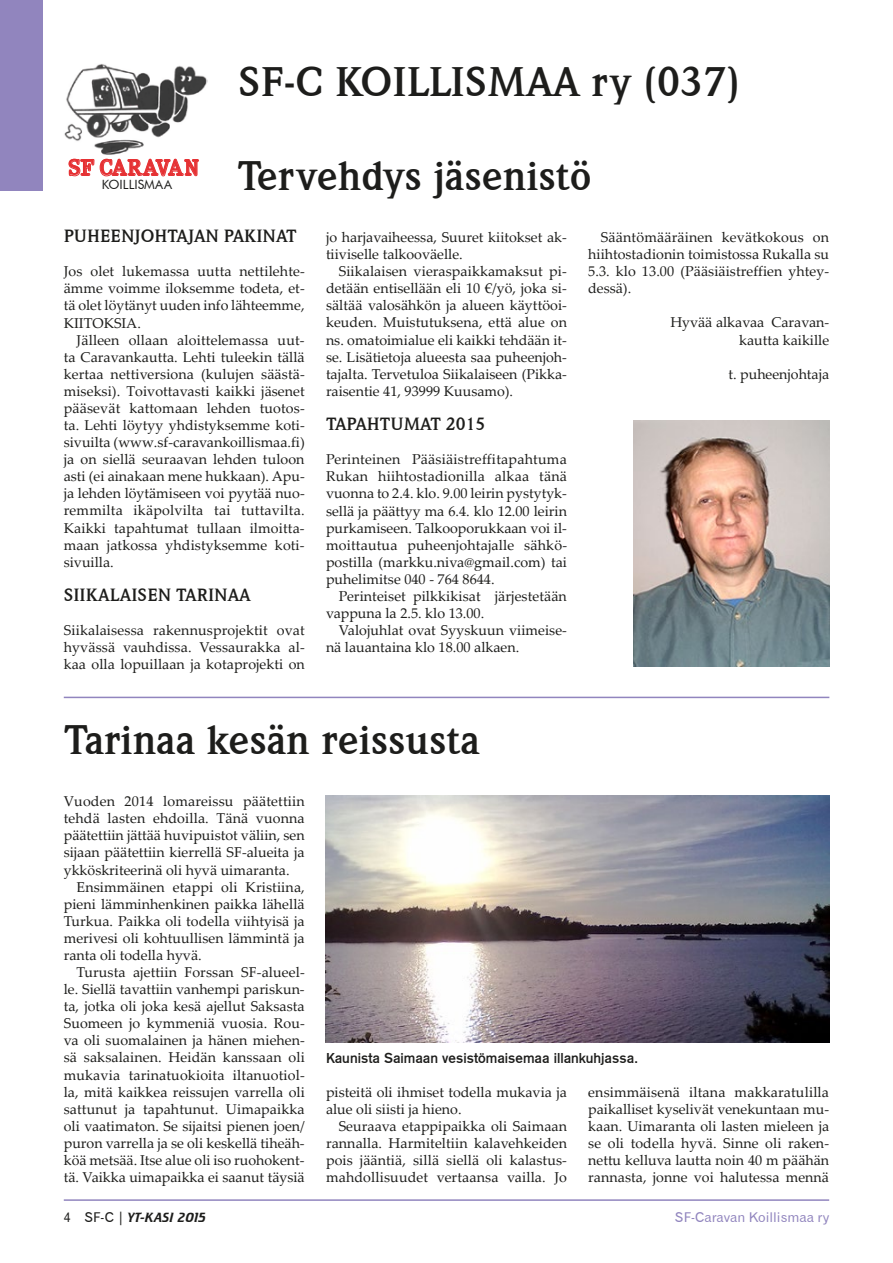
<style>
.page{position:relative;width:893px;height:1263px;background:#fff}
.page>*{position:absolute;margin:0;border:0;box-sizing:border-box;transform-origin:0 0}
.t1{font:700 42px "Weidemann IT Cby BT";color:#1d1d1b}
.t2{font:700 24px "Prestige 12 Pitch BT";letter-spacing:-.045em;color:#e53234}
.t3{font:700 18px "Weidemann IT Cby BT";color:#1d1d1b}
.t4{font:14.25px/17.1px "Palatino Linotype";color:#1d1d1b;text-align:justify}
.t5{font:14.25px "Gothic 725 BT Bold A";color:#1d1d1b}
.t6{font:13.5px "Gothic 720 BT Roman B";color:#9185be}
.t7{font:italic 13.5px "Crillee BT";letter-spacing:.02em;color:#1d1d1b}
.t8{font:12.75px "Futura BT";letter-spacing:.005em;color:#1d1d1c}
.s1{font-family:"Gothic 720 BT Roman B";font-style:normal}
</style>
<div class="page">
<hr style="left:64px;top:1199px;width:765px;height:2px;background:#9185be">
<div style="left:0;top:0;width:43px;height:190px;background:#9185be"></div>
<img style="left:64px;top:64px;width:144px;height:85px">
<svg style="left:69px;top:142px;width:25px;height:35px"></svg>
<svg style="left:100px;top:133px;width:99px;height:43px"></svg>
<img style="left:634px;top:420px;width:195px;height:247px">
<img style="left:325px;top:796px;width:504px;height:246px">
<hr style="left:64px;top:697px;width:765px;height:1px;background:#9185be">
<h1 class="t1" style="left:238px;top:55px;width:504px">SF-C KOILLISMAA ry (037)</h1>
<h2 class="t2" style="left:67px;top:152px;width:133px">SF CARAVAN</h2>
<p class="t8" style="left:102px;top:177px;width:72px">KOILLISMAA</p>
<h1 class="t1" style="left:238px;top:150px;width:356px">Tervehdys jäsenistö</h1>
<p class="t3" style="left:64px;top:225px;width:235px">PUHEENJOHTAJAN PAKINAT</p>
<p class="t4" style="left:64px;top:262px;width:243px">Jos olet lukemassa uutta nettilehte&shy;ämme voimme iloksemme todeta, et&shy;tä olet löytänyt uuden info lähteemme, KIITOKSIA.</p>
<p class="t4" style="left:64px;top:331px;width:243px;text-indent:13px">Jälleen ollaan aloittelemassa uut&shy;ta Caravankautta. Lehti tuleekin tällä kertaa nettiversiona (kulujen säästä&shy;miseksi). Toivottavasti kaikki jäsenet pääsevät kattomaan lehden tuotos&shy;ta. Lehti löytyy yhdistyksemme koti&shy;sivuilta (www.sf-caravankoillismaa.fi) ja on siellä seuraavan lehden tuloon asti (ei ainakaan mene hukkaan). Apu&shy;ja lehden löytämiseen voi pyytää nuo&shy;remmilta ikäpolvilta tai tuttavilta.<br>Kaikki tapahtumat tullaan ilmoitta&shy;maan jatkossa yhdistyksemme koti&shy;sivuilla.</p>
<p class="t3" style="left:64px;top:584px;width:189px">SIIKALAISEN TARINAA</p>
<p class="t4" style="left:64px;top:621px;width:243px">Siikalaisessa rakennusprojektit ovat hyvässä vauhdissa. Vessaurakka al&shy;kaa olla lopuillaan ja kotaprojekti on</p>
<p class="t4" style="left:588px;top:228px;width:242px;text-indent:13px">Sääntömääräinen kevätkokous on hiihtostadionin toimistossa Rukalla su 5.3. klo 13.00 (Pääsiäistreffien yhtey&shy;dessä).</p>
<p class="t4" style="left:670px;top:313px;width:160px;text-align:right">Hyvää alkavaa Caravan&shy;kautta kaikille</p>
<p class="t4" style="left:728px;top:365px;width:102px">t. puheenjohtaja</p>
<p class="t4" style="left:326px;top:228px;width:242px">jo harjavaiheessa, Suuret kiitokset ak&shy;tiiviselle talkooväelle.</p>
<p class="t4" style="left:326px;top:262px;width:243px;text-indent:13px">Siikalaisen vieraspaikkamaksut pi&shy;detään entisellään eli 10 €/yö, joka si&shy;sältää valosähkön ja alueen käyttöoi&shy;keuden. Muistutuksena, että alue on ns. omatoimialue eli kaikki tehdään it&shy;se. Lisätietoja alueesta saa puheenjoh&shy;tajalta. Tervetuloa Siikalaiseen (Pikka&shy;raisentie 41, 93999 Kuusamo).</p>
<p class="t3" style="left:326px;top:413px;width:161px">TAPAHTUMAT 2015</p>
<p class="t4" style="left:326px;top:450px;width:243px">Perinteinen Pääsiäistreffitapahtuma Rukan hiihtostadionilla alkaa tänä vuonna to 2.4. klo. 9.00 leirin pystytyk&shy;sellä ja päättyy ma 6.4. klo 12.00 leirin purkamiseen. Talkooporukkaan voi il&shy;moittautua puheenjohtajalle sähkö&shy;postilla (markku.niva@gmail.com) tai puhelimitse 040 - 764 8644.</p>
<p class="t4" style="left:326px;top:587px;width:242px;text-indent:13px">Perinteiset pilkkikisat järjestetään vappuna la 2.5. klo 13.00.</p>
<p class="t4" style="left:326px;top:621px;width:242px;text-indent:13px">Valojuhlat ovat Syyskuun viimeise&shy;nä lauantaina klo 18.00 alkaen.</p>
<h1 class="t1" style="left:64px;top:713px;width:418px">Tarinaa kesän reissusta</h1>
<p class="t4" style="left:64px;top:792px;width:242px">Vuoden 2014 lomareissu päätettiin tehdä lasten ehdoilla. Tänä vuonna päätettiin jättää huvipuistot väliin, sen sijaan päätettiin kierrellä SF-alueita ja ykköskriteerinä oli hyvä uimaranta.</p>
<p class="t4" style="left:64px;top:878px;width:243px;text-indent:13px">Ensimmäinen etappi oli Kristiina, pieni lämminhenkinen paikka lähellä Turkua. Paikka oli todella viihtyisä ja merivesi oli kohtuullisen lämmintä ja ranta oli todella hyvä.</p>
<p class="t4" style="left:64px;top:963px;width:243px;text-indent:13px">Turusta ajettiin Forssan SF-alueel&shy;le. Siellä tavattiin vanhempi pariskun&shy;ta, jotka oli joka kesä ajellut Saksasta Suomeen jo kymmeniä vuosia. Rou&shy;va oli suomalainen ja hänen miehen&shy;sä saksalainen. Heidän kanssaan oli mukavia tarinatuokioita iltanuotiol&shy;la, mitä kaikkea reissujen varrella oli sattunut ja tapahtunut. Uimapaikka oli vaatimaton. Se sijaitsi pienen joen/ puron varrella ja se oli keskellä tiheäh&shy;köä metsää. Itse alue oli iso ruohokent&shy;tä. Vaikka uimapaikka ei saanut täysiä</p>
<p class="t7" style="left:64px;top:1209px;width:144px"><span class="s1">4 SF-C |</span> YT-KASI 2015</p>
<p class="t5" style="left:326px;top:1050px;width:314px">Kaunista Saimaan vesistömaisemaa illankuhjassa.</p>
<p class="t4" style="left:326px;top:1083px;width:242px">pisteitä oli ihmiset todella mukavia ja alue oli siisti ja hieno.</p>
<p class="t4" style="left:326px;top:1117px;width:243px;text-indent:13px">Seuraava etappipaikka oli Saimaan rannalla. Harmiteltiin kalavehkeiden pois jääntiä, sillä siellä oli kalastus&shy;mahdollisuudet vertaansa vailla. Jo</p>
<p class="t4" style="left:588px;top:1083px;width:243px">ensimmäisenä iltana makkaratulilla paikalliset kyselivät venekuntaan mu&shy;kaan. Uimaranta oli lasten mieleen ja se oli todella hyvä. Sinne oli raken&shy;nettu kelluva lautta noin 40 m päähän rannasta, jonne voi halutessa mennä</p>
<p class="t6" style="left:675px;top:1209px;width:156px">SF-Caravan Koillismaa ry</p>
</div>
